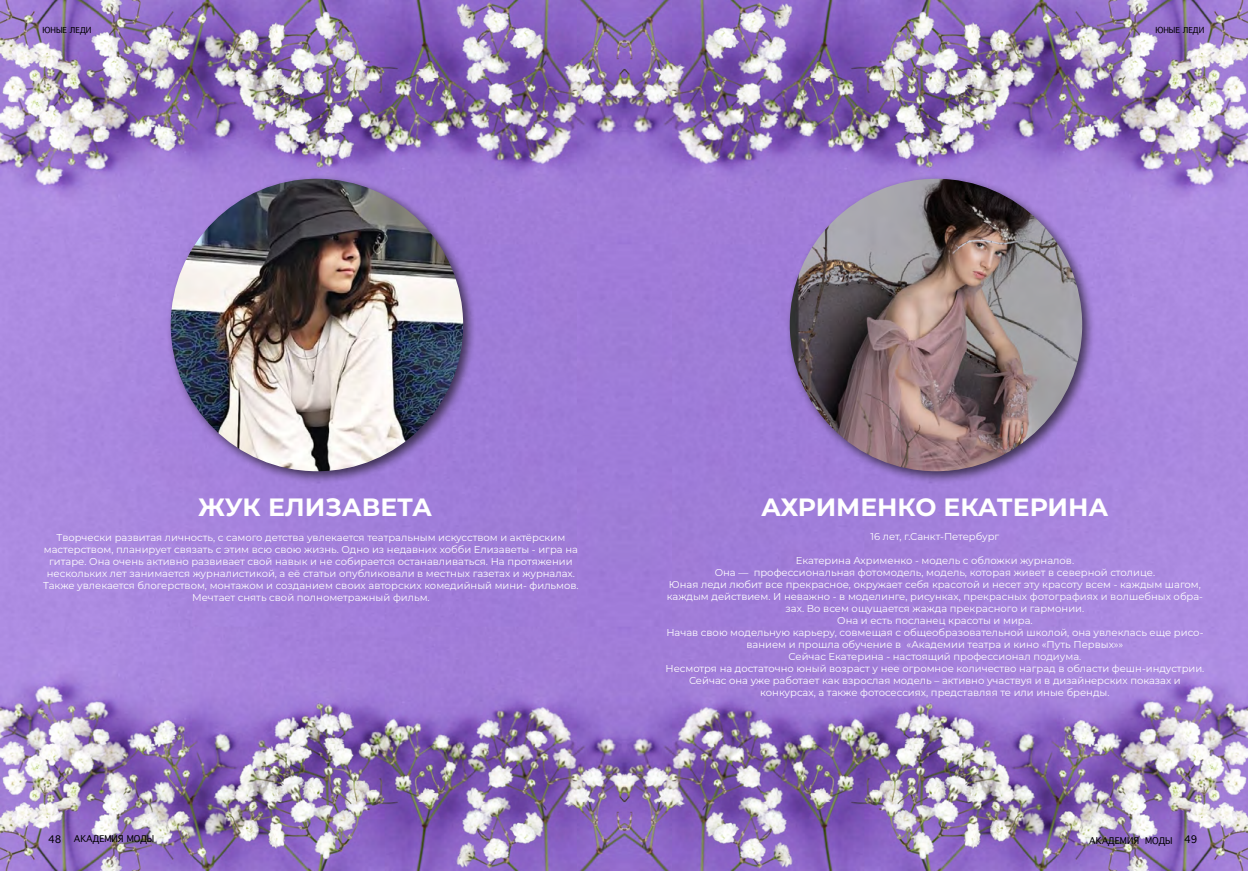
<style>
.page{position:relative;width:1248px;height:871px;background:#fff}
.page>*{position:absolute;margin:0;border:0;box-sizing:border-box;transform-origin:0 0}
.t1{font:700 25px "Montserrat";color:#fff}
.t2{font:10px/12px "Montserrat";color:#fff;text-align:center}
.t3{font:9px "Geneva";color:#000}
.t4{font:8px "Geneva";color:#000}
.s1{font-size:10px}
</style>
<div class="page">
<img style="left:0;top:0;width:1247px;height:870px">
<div style="left:165px;top:173px;width:311px;height:311px;background:#000;opacity:.6"></div>
<img style="left:171px;top:179px;width:292px;height:292px;border-radius:146px">
<div style="left:784px;top:173px;width:311px;height:311px;background:#000;opacity:.6"></div>
<img style="left:789px;top:179px;width:293px;height:292px;border-radius:146px">
<p class="t4" style="left:43px;top:26px;width:50px">ЮНЫЕ ЛЕДИ</p>
<p class="t4" style="left:1155px;top:25px;width:50px">ЮНЫЕ ЛЕДИ</p>
<h1 class="t1" style="left:198px;top:489px;width:236px">ЖУК ЕЛИЗАВЕТА</h1>
<h1 class="t1" style="left:761px;top:489px;width:349px">АХРИМЕНКО ЕКАТЕРИНА</h1>
<p class="t2" style="left:43px;top:531px;width:537px">Творчески развитая личность, с самого детства увлекается театральным искусством и актёрским мастерством, планирует связать с этим всю свою жизнь. Одно из недавних хобби Елизаветы - игра на гитаре. Она очень активно развивает свой навык и не собирается останавливаться. На протяжении нескольких лет занимается журналистикой, а её статьи опубликовали в местных газетах и журналах.<br>Также увлекается блогерством, монтажом и созданием своих авторских комедийный мини- фильмов.<br>Мечтает снять свой полнометражный фильм.</p>
<p class="t2" style="left:870px;top:530px;width:130px">16 лет, г.Санкт-Петербург</p>
<p class="t2" style="left:665px;top:554px;width:540px">Екатерина Ахрименко - модель с обложки журналов.<br>Она — профессиональная фотомодель, модель, которая живет в северной столице.<br>Юная леди любит все прекрасное, окружает себя красотой и несет эту красоту всем - каждым шагом, каждым действием. И неважно - в моделинге, рисунках, прекрасных фотографиях и волшебных обра&shy;зах. Во всем ощущается жажда прекрасного и гармонии.<br>Она и есть посланец красоты и мира.<br>Начав свою модельную карьеру, совмещая с общеобразовательной школой, она увлеклась еще рисо&shy;ванием и прошла обучение в «Академии театра и кино «Путь Первых»»<br>Сейчас Екатерина - настоящий профессионал подиума.<br>Несмотря на достаточно юный возраст у нее огромное количество наград в области фешн-индустрии.<br>Сейчас она уже работает как взрослая модель – активно участвуя и в дизайнерских показах и конкурсах, а также фотосессиях, представляя те или иные бренды.</p>
<p class="t3" style="left:48px;top:833px;width:108px"><span class="s1">48</span> АКАДЕМИЯ МОДЫ</p>
<p class="t3" style="left:1088px;top:835px;width:110px">АКАДЕМИЯ МОДЫ <span class="s1">49</span></p>
</div>
